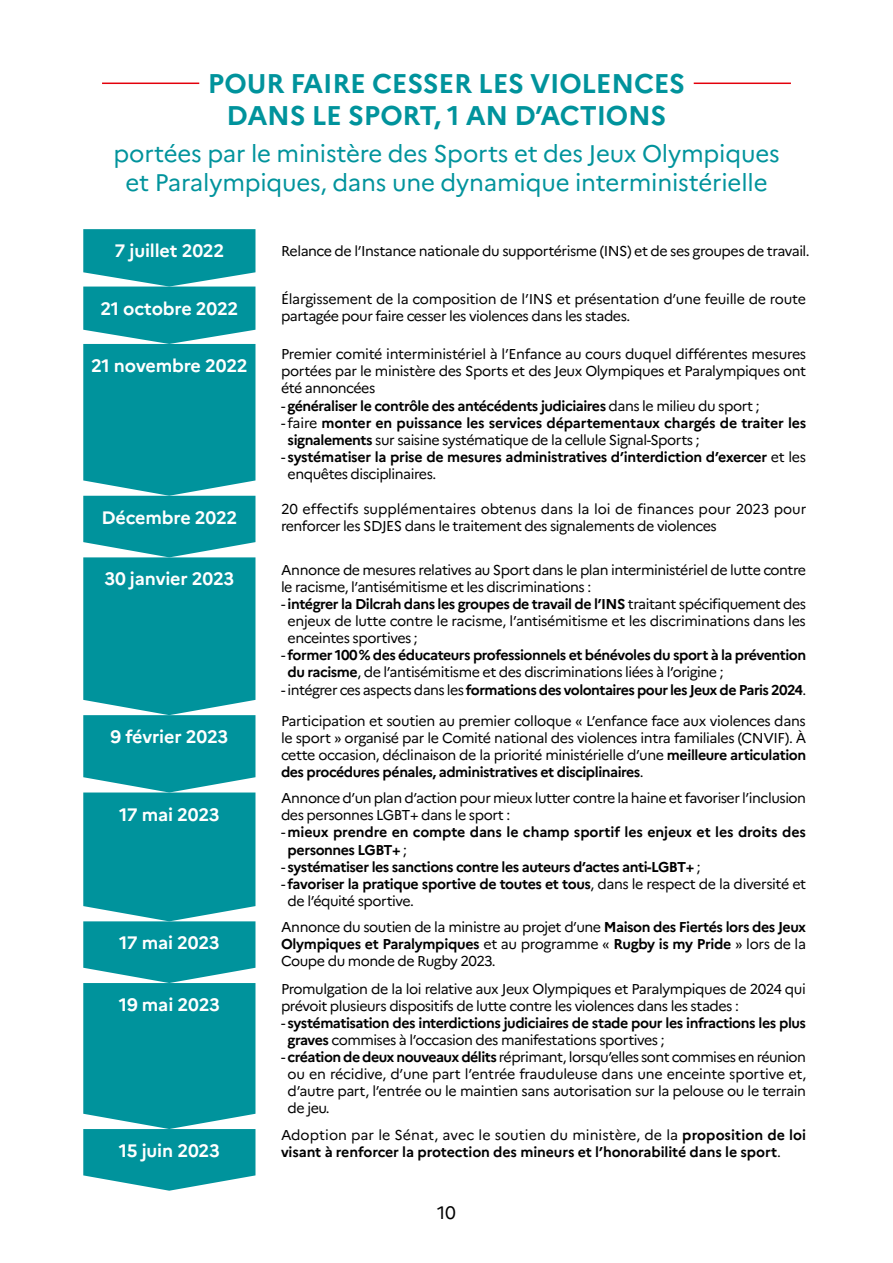
<style>
.page{position:relative;width:893px;height:1263px;background:#fff}
.page>*{position:absolute;margin:0;border:0;box-sizing:border-box;transform-origin:0 0}
.t1{font:700 27px/32.4px "Marianne";letter-spacing:-.01em;color:#00939c;text-align:center}
.t2{font:24px/28.8px "Marianne";letter-spacing:-.01em;color:#00939c;text-align:center}
.t3{font:700 18px "Marianne";letter-spacing:-.01em;color:#fff}
.t4{font:18px "Marianne";color:#000}
.t5{font:14.25px/17.1px "Marianne";letter-spacing:-.035em;color:#000}
.t6{font:700 14.25px/17.1px "Marianne";letter-spacing:-.035em;color:#000}
.t7{font:700 14.25px/17.1px "Marianne";letter-spacing:-.01em;color:#000}
.s1{font-weight:400}
.s2{font-weight:700}
</style>
<div class="page">
<hr style="left:102px;top:83px;width:689px;height:1px;background:#e3000b">
<div style="left:199px;top:76px;width:495px;height:16px;background:#fff"></div>
<svg style="left:83px;top:229px;width:172px;height:962px;background:#149ba3"></svg>
<h1 class="t1" style="left:208px;top:67px;width:479px">POUR FAIRE CESSER LES VIOLENCES<br>DANS LE SPORT, 1 AN D’ACTIONS</h1>
<h2 class="t2" style="left:113px;top:139px;width:668px">portées par le ministère des Sports et des Jeux Olympiques et Paralympiques, dans une dynamique interministérielle</h2>
<p class="t3" style="left:115px;top:240px;width:111px">7 juillet 2022</p>
<p class="t3" style="left:100px;top:297px;width:140px">21 octobre 2022</p>
<p class="t3" style="left:91px;top:355px;width:158px">21 novembre 2022</p>
<p class="t3" style="left:101px;top:506px;width:137px">Décembre 2022</p>
<p class="t3" style="left:104px;top:568px;width:131px">30 janvier 2023</p>
<p class="t3" style="left:111px;top:726px;width:119px">9 février 2023</p>
<p class="t3" style="left:119px;top:803px;width:102px">17 mai 2023</p>
<p class="t3" style="left:119px;top:932px;width:102px">17 mai 2023</p>
<p class="t3" style="left:119px;top:994px;width:103px">19 mai 2023</p>
<p class="t3" style="left:119px;top:1140px;width:102px">15 juin 2023</p>
<p class="t5" style="left:281px;top:242px;width:530px">Relance de l’Instance nationale du supportérisme (INS) et de ses groupes de travail.</p>
<p class="t5" style="left:281px;top:290px;width:527px">Élargissement de la composition de l’INS et présentation d’une feuille de route partagée pour faire cesser les violences dans les stades.</p>
<p class="t5" style="left:281px;top:346px;width:527px;text-align:justify">Premier comité interministériel à l’Enfance au cours duquel différentes mesures portées par le ministère des Sports et des Jeux Olympiques et Paralympiques ont été annoncées</p>
<p class="t6" style="left:281px;top:397px;width:480px"><span class="s1">-</span> généraliser le contrôle des antécédents judiciaires <span class="s1">dans le milieu du sport ;</span></p>
<p class="t7" style="left:288px;top:414px;width:520px;text-indent:-7px"><span class="s1">- faire</span> monter en puissance les services départementaux chargés de traiter les signalements <span class="s1">sur saisine systématique de la cellule Signal-Sports ;</span></p>
<p class="t6" style="left:288px;top:448px;width:520px;text-indent:-7px"><span class="s1">-</span> systématiser la prise de mesures administratives d’interdiction d’exercer <span class="s1">et les enquêtes disciplinaires.</span></p>
<p class="t5" style="left:281px;top:500px;width:527px">20 effectifs supplémentaires obtenus dans la loi de finances pour 2023 pour renforcer les SDJES dans le traitement des signalements de violences</p>
<p class="t5" style="left:281px;top:561px;width:527px">Annonce de mesures relatives au Sport dans le plan interministériel de lutte contre le racisme, l’antisémitisme et les discriminations :</p>
<p class="t5" style="left:288px;top:595px;width:520px;text-align:justify;text-indent:-7px">- <span class="s2">intégrer la Dilcrah dans les groupes de travail de l’INS</span> traitant spécifiquement des enjeux de lutte contre le racisme, l’antisémitisme et les discriminations dans les enceintes sportives ;</p>
<p class="t6" style="left:288px;top:647px;width:520px;text-indent:-7px"><span class="s1">-</span> former 100% des éducateurs professionnels et bénévoles du sport à la prévention du racisme<span class="s1">, de l’antisémitisme et des discriminations liées à l’origine ;</span></p>
<p class="t6" style="left:281px;top:681px;width:527px"><span class="s1">- intégrer ces aspects dans les</span> formations des volontaires pour les Jeux de Paris 2024<span class="s1">.</span></p>
<p class="t5" style="left:281px;top:712px;width:527px;text-align:justify">Participation et soutien au premier colloque « L’enfance face aux violences dans le sport » organisé par le Comité national des violences intra familiales (CNVIF). À cette occasion, déclinaison de la priorité ministérielle d’une <span class="s2">meilleure articulation des procédures pénales, administratives et disciplinaires</span>.</p>
<p class="t5" style="left:281px;top:789px;width:527px">Annonce d’un plan d’action pour mieux lutter contre la haine et favoriser l’inclusion des personnes LGBT+ dans le sport :</p>
<p class="t7" style="left:288px;top:824px;width:520px;text-indent:-7px"><span class="s1">-</span> mieux prendre en compte dans le champ sportif les enjeux et les droits des personnes LGBT+ <span class="s1">;</span></p>
<p class="t6" style="left:281px;top:858px;width:421px"><span class="s1">-</span> systématiser les sanctions contre les auteurs d’actes anti-LGBT+ <span class="s1">;</span></p>
<p class="t5" style="left:288px;top:875px;width:520px;text-indent:-7px">- <span class="s2">favoriser la pratique sportive de toutes et tous</span>, dans le respect de la diversité et de l’équité sportive.</p>
<p class="t5" style="left:281px;top:918px;width:527px;text-align:justify">Annonce du soutien de la ministre au projet d’une <span class="s2">Maison des Fiertés lors des Jeux Olympiques et Paralympiques</span> et au programme « <span class="s2">Rugby is my Pride</span> » lors de la Coupe du monde de Rugby 2023.</p>
<p class="t5" style="left:281px;top:980px;width:526px">Promulgation de la loi relative aux Jeux Olympiques et Paralympiques de 2024 qui prévoit plusieurs dispositifs de lutte contre les violences dans les stades :</p>
<p class="t6" style="left:288px;top:1014px;width:520px;text-indent:-7px"><span class="s1">-</span> systématisation des interdictions judiciaires de stade pour les infractions les plus graves <span class="s1">commises à l’occasion des manifestations sportives ;</span></p>
<p class="t5" style="left:288px;top:1048px;width:520px;text-align:justify;text-indent:-7px">- <span class="s2">création de deux nouveaux délits</span> réprimant, lorsqu’elles sont commises en réunion ou en récidive, d’une part l’entrée frauduleuse dans une enceinte sportive et, d’autre part, l’entrée ou le maintien sans autorisation sur la pelouse ou le terrain de jeu.</p>
<p class="t7" style="left:281px;top:1126px;width:527px"><span class="s1">Adoption par le Sénat, avec le soutien du ministère, de la</span> proposition de loi visant à renforcer la protection des mineurs et l’honorabilité dans le sport<span class="s1">.</span></p>
<p class="t4" style="left:437px;top:1201px;width:20px">10</p>
</div>
